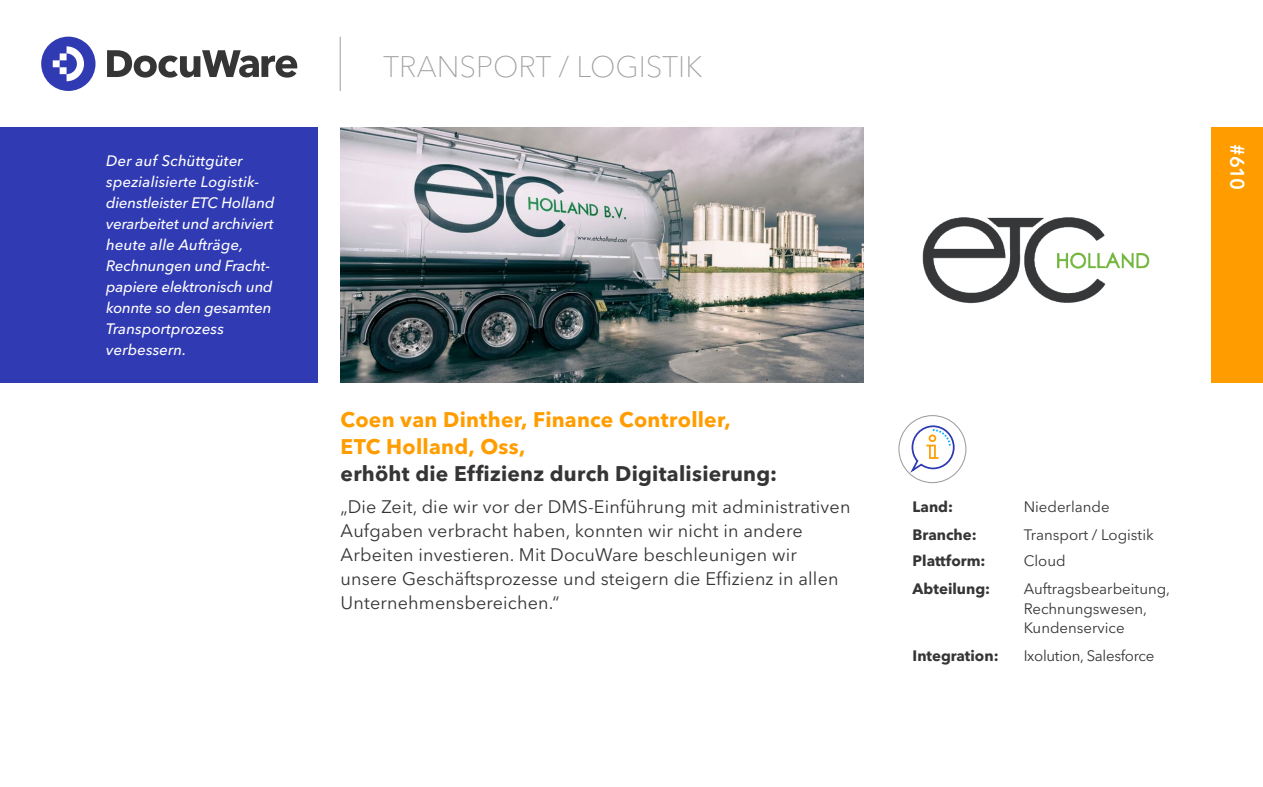
<style>
.page{position:relative;width:1263px;height:787px;background:#fff}
.page>*{position:absolute;margin:0;border:0;box-sizing:border-box;transform-origin:0 0}
.t1{font:100 29.4px "Avenir Next LT Pro";color:#9e9e9e}
.t2{font:700 21px/27px "Avenir Next LT Pro";letter-spacing:.01em;color:#ff9d00}
.t3{font:700 21px "Avenir Next LT Pro";letter-spacing:.01em;color:#353535}
.t4{font:600 19.5px "Avenir Next LT Pro";color:#fff}
.t5{font:18px/24px "Avenir Next LT Pro";letter-spacing:.01em;color:#353535}
.t6{font:italic 500 15px/21px "Avenir Next LT Pro";letter-spacing:-.01em;color:#fff}
.t7{font:15px/19.5px "Avenir Next LT Pro";color:#353535}
.t8{font:700 15px "Avenir Next LT Pro";color:#353535}
.t9{font:15px "Avenir Next LT Pro";letter-spacing:-.02em;color:#353535}
</style>
<div class="page">
<svg style="left:41px;top:37px;width:55px;height:54px"></svg>
<svg style="left:107px;top:50px;width:190px;height:28px"></svg>
<hr style="left:340px;top:37px;width:1px;height:54px;background:#9e9e9e">
<div style="left:1212px;top:128px;width:51px;height:255px;background:#ff9d00"></div>
<div style="left:0;top:128px;width:317px;height:255px;background:#303ab2"></div>
<div style="left:898px;top:415px;width:68px;height:68px;border:1px solid #9e9e9e;border-radius:50%"></div>
<svg style="left:908px;top:424px;width:47px;height:51px"></svg>
<img style="left:922px;top:217px;width:228px;height:87px">
<img style="left:341px;top:128px;width:522px;height:255px">
<p class="t6" style="left:106px;top:150px;width:170px">Der auf Schüttgüter spezialisierte Logistik&shy;dienstleister ETC Holland verarbeitet und archiviert heute alle Aufträge,<br>Rechnungen und Fracht&shy;papiere elektronisch und konnte so den gesamten<br>Transportprozess verbessern.</p>
<h1 class="t1" style="left:383px;top:49px;width:321px">TRANSPORT / LOGISTIK</h1>
<p class="t4" style="left:1249px;top:144px;width:47px;rotate:90deg">#610</p>
<p class="t2" style="left:341px;top:406px;width:392px">Coen van Dinther, Finance Controller,<br>ETC Holland, Oss,</p>
<p class="t3" style="left:341px;top:460px;width:438px">erhöht die Effizienz durch Digitalisierung:</p>
<p class="t5" style="left:341px;top:495px;width:511px">„Die Zeit, die wir vor der DMS-Einführung mit administrativen Aufgaben verbracht haben, konnten wir nicht in andere Arbeiten investieren. Mit DocuWare beschleunigen wir unsere Geschäftsprozesse und steigern die Effizienz in allen Unternehmensbereichen.“</p>
<p class="t8" style="left:913px;top:497px;width:42px">Land:</p>
<p class="t7" style="left:1024px;top:496px;width:87px">Niederlande</p>
<p class="t8" style="left:913px;top:525px;width:66px">Branche:</p>
<p class="t7" style="left:1024px;top:524px;width:132px">Transport / Logistik</p>
<p class="t8" style="left:913px;top:551px;width:74px">Plattform:</p>
<p class="t7" style="left:1024px;top:551px;width:44px">Cloud</p>
<p class="t8" style="left:913px;top:579px;width:79px">Abteilung:</p>
<p class="t7" style="left:1024px;top:579px;width:148px">Auftragsbearbeitung,<br>Rechnungswesen,<br>Kundenservice</p>
<p class="t8" style="left:913px;top:646px;width:88px">Integration:</p>
<p class="t9" style="left:1024px;top:647px;width:132px">Ixolution, Salesforce</p>
</div>
